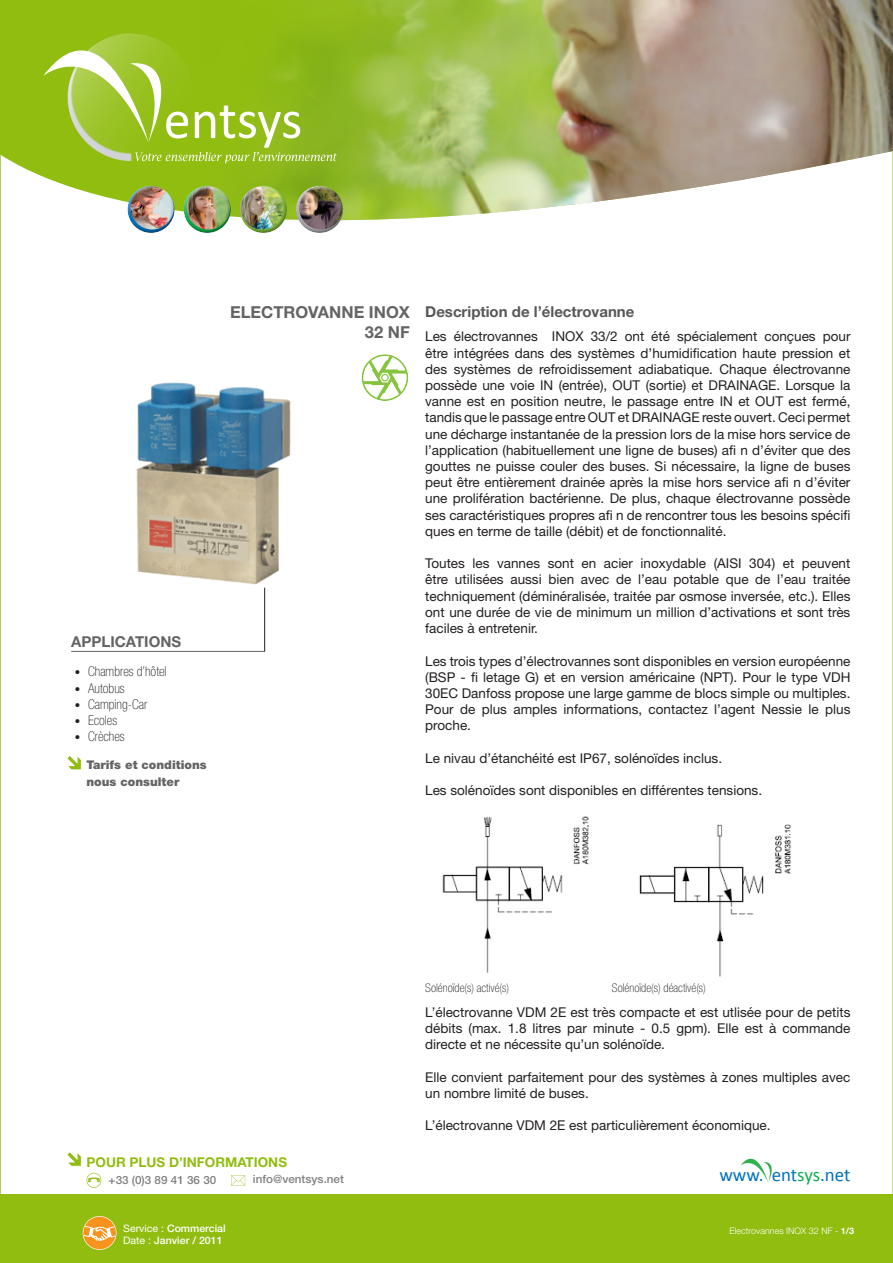
<style>
.page{position:relative;width:893px;height:1263px;background:#fff}
.page>*{position:absolute;margin:0;border:0;box-sizing:border-box;transform-origin:0 0}
.www{font:18.9px "Calibri";color:#0072bc}
.titre_produit_02{font:700 16.5px "Helvetica Neue LT Std";color:#646464}
.titre_texte{font:700 15px "Helvetica Neue LT Std";color:#57585a}
.titre_application_02{font:700 15px "Helvetica Neue LT Std";color:#646464}
.Applications{font:13.5px/16.2px "Helvetica Neue LT Std";color:#231f20;text-align:justify}
.aplicaztion_02{font:100 condensed 13.5px "Helvetica Neue LT Std";color:#231f20}
.Sous_titres{font:700 13.5px "Helvetica Neue LT Std";color:#91bd10}
.Applications-2{font:100 condensed 12px "Helvetica Neue LT Std";color:#231f20}
.tarifs_condition{font:900 12px "Helvetica Neue LT Std";color:#646464}
.adresse_ventsys{font:500 11.4px "Helvetica Neue LT Std";color:#808080}
.adresse_ventsys-2{font:500 10.35px "Helvetica Neue LT Std";color:#fff}
.t1{font:300 9px "Helvetica Neue LT Std";color:#fff}
.s1{font-family:"Lucida Console";font-weight:400;font-stretch:normal}
.s2{font-weight:400}
.s3{color:#fff}
.s4{color:#0cae4c}
.s5{font-weight:700}
</style>
<div class="page">
<hr style="left:71px;top:651px;width:194px;height:1px;background:#646464">
<hr style="left:264px;top:588px;width:1px;height:63px;background:#231f20">
<img style="left:136px;top:382px;width:155px;height:206px">
<img style="left:442px;top:816px;width:147px;height:157px">
<img style="left:639px;top:824px;width:153px;height:153px">
<svg style="left:67px;top:756px;width:15px;height:14px"></svg>
<div style="left:360px;top:353px;width:50px;height:49px;border:6px solid #fff;border-radius:50%"></div>
<svg style="left:362px;top:354px;width:46px;height:47px"></svg>
<div style="left:0;top:1195px;width:893px;height:68px;background:#91bd10"></div>
<svg style="left:67px;top:1152px;width:15px;height:15px"></svg>
<svg style="left:87px;top:1173px;width:14px;height:15px"></svg>
<svg style="left:231px;top:1175px;width:14px;height:10px"></svg>
<svg style="left:741px;top:1158px;width:31px;height:25px"></svg>
<svg style="left:83px;top:1216px;width:33px;height:34px"></svg>
<svg style="left:0;top:0;width:198px;height:277px;fill:#93be16"></svg>
<img style="left:198px;top:0;width:695px;height:221px">
<div style="left:294px;top:184px;width:49px;height:38px;background:#fff;opacity:.56"></div>
<div style="left:295px;top:193px;width:49px;height:42px;background:#231f20;opacity:.39"></div>
<div style="left:237px;top:185px;width:50px;height:37px;background:#fff;opacity:.56"></div>
<div style="left:239px;top:193px;width:48px;height:43px;background:#231f20;opacity:.39"></div>
<div style="left:182px;top:186px;width:49px;height:36px;background:#fff;opacity:.56"></div>
<div style="left:183px;top:193px;width:49px;height:42px;background:#231f20;opacity:.39"></div>
<div style="left:125px;top:186px;width:50px;height:36px;background:#fff;opacity:.56"></div>
<div style="left:127px;top:193px;width:49px;height:42px;background:#231f20;opacity:.39"></div>
<svg style="left:43px;top:26px;width:294px;height:137px;background:#9dc332"></svg>
<p class="titre_application_02" style="left:71px;top:632px;width:111px">APPLICATIONS</p>
<p class="aplicaztion_02" style="left:73px;top:664px;width:95px"><span class="s1">∙</span> Chambres d’hôtel</p>
<p class="aplicaztion_02" style="left:73px;top:680px;width:53px"><span class="s1">∙</span> Autobus</p>
<p class="aplicaztion_02" style="left:73px;top:696px;width:75px"><span class="s1">∙</span> Camping-Car</p>
<p class="aplicaztion_02" style="left:73px;top:713px;width:45px"><span class="s1">∙</span> Ecoles</p>
<p class="aplicaztion_02" style="left:73px;top:729px;width:53px"><span class="s1">∙</span> Crèches</p>
<p class="tarifs_condition" style="left:86px;top:758px;width:122px">Tarifs et conditions</p>
<p class="tarifs_condition" style="left:86px;top:775px;width:94px">nous consulter</p>
<p class="titre_produit_02" style="left:230px;top:302px;width:181px">ELECTROVANNE INOX</p>
<p class="titre_produit_02" style="left:365px;top:322px;width:46px">32 NF</p>
<p class="titre_texte" style="left:425px;top:302px;width:211px">Description de l’électrovanne</p>
<p class="Applications" style="left:425px;top:328px;width:427px">Les électrovannes INOX 33/2 ont été spécialement conçues pour être intégrées dans des systèmes d’humidification haute pression et des systèmes de refroidissement adiabatique. Chaque électrovanne possède une voie IN (entrée), OUT (sortie) et DRAINAGE. Lorsque la vanne est en position neutre, le passage entre IN et OUT est fermé, tandis que le passage entre OUT et DRAINAGE reste ouvert. Ceci permet une décharge instantanée de la pression lors de la mise hors service de l’application (habituellement une ligne de buses) afi n d’éviter que des gouttes ne puisse couler des buses. Si nécessaire, la ligne de buses peut être entièrement drainée après la mise hors service afi n d’éviter une prolifération bactérienne. De plus, chaque électrovanne possède ses caractéristiques propres afi n de rencontrer tous les besoins spécifi ques en terme de taille (débit) et de fonctionnalité.</p>
<p class="Applications" style="left:425px;top:555px;width:427px">Toutes les vannes sont en acier inoxydable (AISI 304) et peuvent être utilisées aussi bien avec de l’eau potable que de l’eau traitée techniquement (déminéralisée, traitée par osmose inversée, etc.). Elles ont une durée de vie de minimum un million d’activations et sont très faciles à entretenir.</p>
<p class="Applications" style="left:425px;top:652px;width:427px">Les trois types d’électrovannes sont disponibles en version européenne (BSP - fi letage G) et en version américaine (NPT). Pour le type VDH 30EC Danfoss propose une large gamme de blocs simple ou multiples.<br>Pour de plus amples informations, contactez l’agent Nessie le plus proche.</p>
<p class="Applications" style="left:425px;top:750px;width:298px">Le nivau d’étanchéité est IP67, solénoïdes inclus.</p>
<p class="Applications" style="left:425px;top:782px;width:338px">Les solénoïdes sont disponibles en différentes tensions.</p>
<p class="Sous_titres" style="left:87px;top:1153px;width:202px">POUR PLUS D’INFORMATIONS</p>
<p class="adresse_ventsys" style="left:109px;top:1173px;width:109px">+33 (0)3 89 41 36 30</p>
<p class="adresse_ventsys" style="left:253px;top:1172px;width:93px">info@ventsys.net</p>
<p class="adresse_ventsys-2" style="left:123px;top:1222px;width:104px"><span class="s2">Service :</span> Commercial</p>
<p class="adresse_ventsys-2" style="left:123px;top:1234px;width:101px"><span class="s2">Date :</span> Janvier / 2011</p>
<p class="Applications-2" style="left:425px;top:981px;width:85px">Solénoïde(s) activé(s)</p>
<p class="Applications-2" style="left:612px;top:981px;width:95px">Solénoïde(s) déactivé(s)</p>
<p class="Applications" style="left:425px;top:1004px;width:427px">L’électrovanne VDM 2E est très compacte et est utlisée pour de petits débits (max. 1.8 litres par minute - 0.5 gpm). Elle est à commande directe et ne nécessite qu’un solénoïde.</p>
<p class="Applications" style="left:425px;top:1068px;width:427px">Elle convient parfaitement pour des systèmes à zones multiples avec un nombre limité de buses.</p>
<p class="Applications" style="left:425px;top:1117px;width:347px">L’électrovanne VDM 2E est particulièrement économique.</p>
<p class="www" style="left:719px;top:1163px;width:133px">www.<span class="s3">v</span>ent<span class="s4">sys</span>.net</p>
<p class="t1" style="left:729px;top:1226px;width:126px">Electrovannes INOX 32 NF - <span class="s5">1/3</span></p>
</div>
